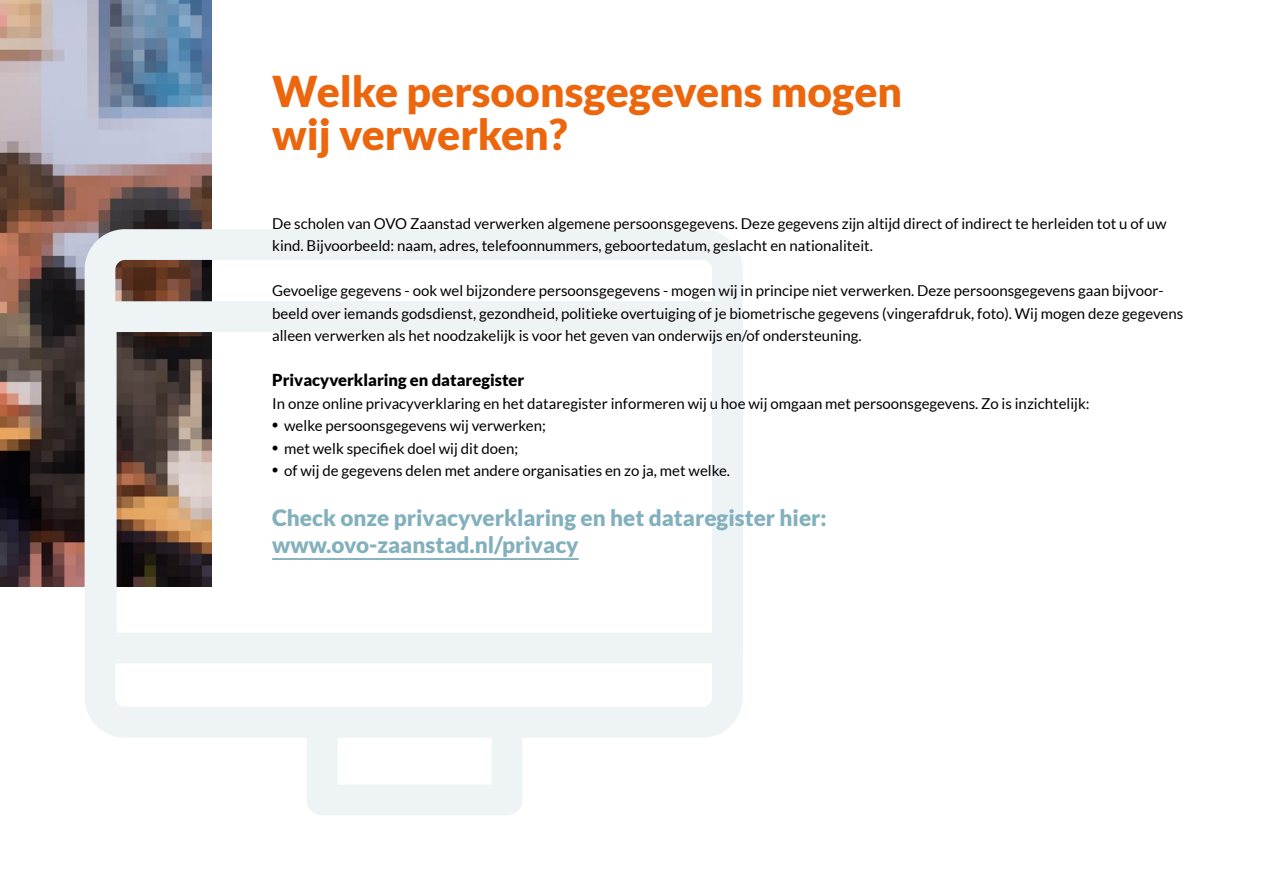
<style>
.page{position:relative;width:1263px;height:893px;background:#fff}
.page>*{position:absolute;margin:0;border:0;box-sizing:border-box;transform-origin:0 0}
.t1{font:900 42.6px/44px "Lato";color:#ec660d}
.t2{font:900 22.5px/27px "Lato";color:#82b0bc}
.t3{font:900 16.5px "Lato";color:#000}
.t4{font:15px/22.5px "Lato";color:#000}
</style>
<div class="page">
<img style="left:0;top:0;width:211px;height:587px">
<svg style="left:85px;top:229px;width:658px;height:586px"></svg>
<hr style="left:272px;top:558px;width:307px;height:2px;background:#82b0bc">
<h1 class="t1" style="left:272px;top:68px;width:632px">Welke persoonsgegevens mogen wij verwerken?</h1>
<p class="t4" style="left:272px;top:212px;width:896px">De scholen van OVO Zaanstad verwerken algemene persoonsgegevens. Deze gegevens zijn altijd direct of indirect te herleiden tot u of uw kind. Bijvoorbeeld: naam, adres, telefoonnummers, geboortedatum, geslacht en nationaliteit.</p>
<p class="t4" style="left:272px;top:279px;width:912px">Gevoelige gegevens - ook wel bijzondere persoonsgegevens - mogen wij in principe niet verwerken. Deze persoonsgegevens gaan bijvoor&shy;beeld over iemands godsdienst, gezondheid, politieke overtuiging of je biometrische gegevens (vingerafdruk, foto). Wij mogen deze gegevens alleen verwerken als het noodzakelijk is voor het geven van onderwijs en/of ondersteuning.</p>
<p class="t3" style="left:272px;top:370px;width:254px">Privacyverklaring en dataregister</p>
<p class="t4" style="left:272px;top:392px;width:819px">In onze online privacyverklaring en het dataregister informeren wij u hoe wij omgaan met persoonsgegevens. Zo is inzichtelijk:</p>
<p class="t4" style="left:272px;top:414px;width:275px"><sup>•</sup> welke persoonsgegevens wij verwerken;</p>
<p class="t4" style="left:272px;top:437px;width:248px"><sup>•</sup> met welk specifiek doel wij dit doen;</p>
<p class="t4" style="left:272px;top:459px;width:459px"><sup>•</sup> of wij de gegevens delen met andere organisaties en zo ja, met welke.</p>
<h2 class="t2" style="left:272px;top:503px;width:556px">Check onze privacyverklaring en het dataregister hier: www.ovo-zaanstad.nl/privacy</h2>
</div>
